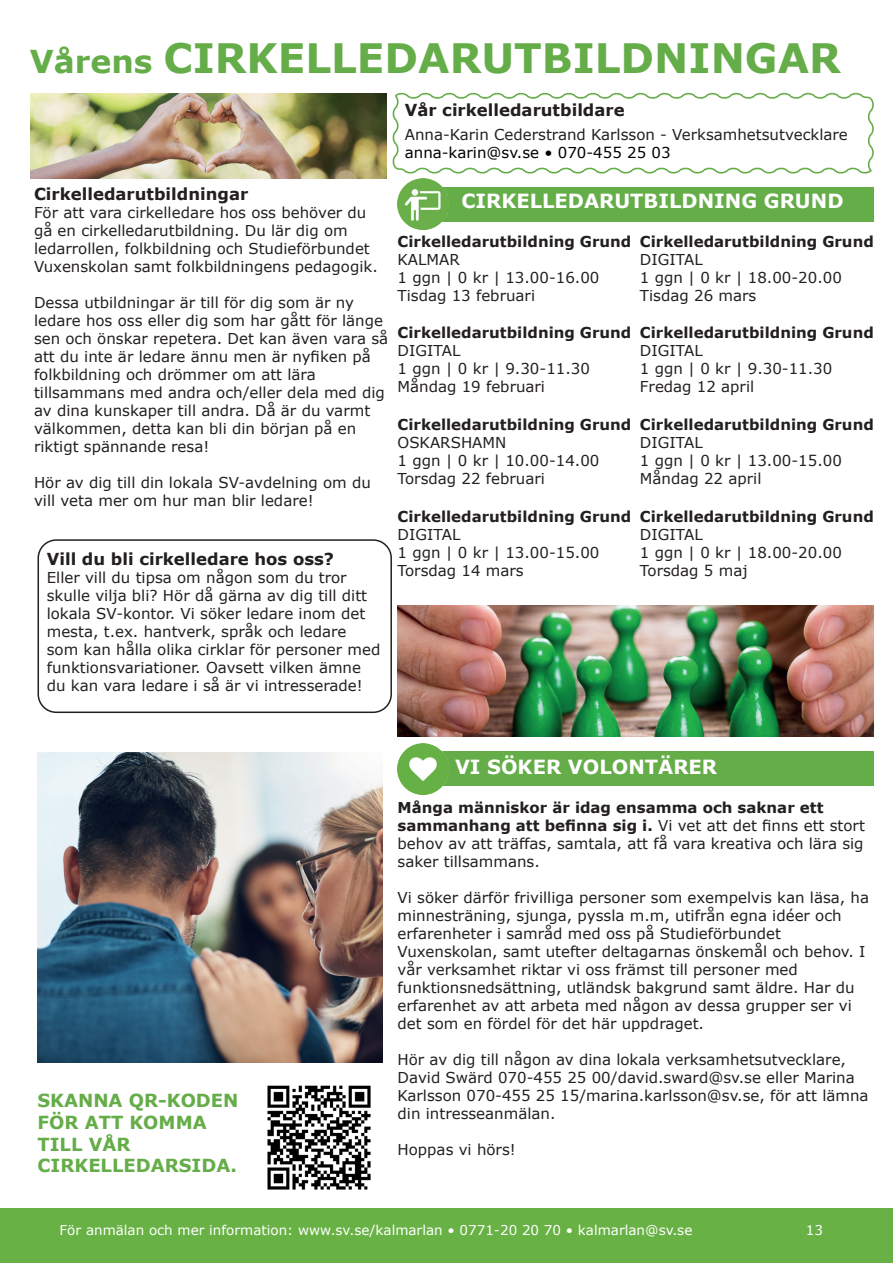
<style>
.page{position:relative;width:893px;height:1263px;background:#fff}
.page>*{position:absolute;margin:0;border:0;box-sizing:border-box;transform-origin:0 0}
.t1{font:700 40.5px "Verdana";color:#65ad48}
.t2{font:700 19.5px "Verdana";color:#fff}
.t3{font:700 18px/21.6px "Verdana";color:#65ad48}
.t4{font:700 16.5px "Verdana";color:#231f20}
.t5{font:15px/18px "Verdana";color:#231f20}
.t6{font:700 15px "Verdana";color:#231f20}
.t7{font:15px "Verdana";color:#000}
.t8{font:13.5px "Verdana";color:#fff}
.s1{font-size:31.5px}
.s2{font-weight:700}
</style>
<div class="page">
<div style="left:0;top:1209px;width:893px;height:54px;background:#68b144"></div>
<svg style="left:392px;top:92px;width:482px;height:82px"></svg>
<img style="left:31px;top:94px;width:356px;height:85px">
<div style="left:434px;top:187px;width:440px;height:34px;background:#65ad48"></div>
<img style="left:398px;top:179px;width:51px;height:51px">
<div style="left:435px;top:752px;width:439px;height:34px;background:#65ad48"></div>
<img style="left:398px;top:743px;width:51px;height:51px">
<div style="left:38px;top:539px;width:354px;height:174px;border:2px solid #231f20;border-radius:18px"></div>
<img style="left:398px;top:606px;width:476px;height:130px">
<img style="left:38px;top:752px;width:345px;height:310px">
<img style="left:267px;top:1085px;width:104px;height:105px">
<h1 class="t1" style="left:30px;top:30px;width:813px"><span class="s1">Vårens</span> CIRKELLEDARUTBILDNINGAR</h1>
<p class="t4" style="left:405px;top:99px;width:221px">Vår cirkelledarutbildare</p>
<p class="t5" style="left:405px;top:126px;width:444px">Anna-Karin Cederstrand Karlsson - Verksamhetsutvecklare</p>
<p class="t7" style="left:405px;top:143px;width:267px">anna-karin@sv.se • 070-455 25 03</p>
<p class="t4" style="left:34px;top:182px;width:216px">Cirkelledarutbildningar</p>
<p class="t5" style="left:34px;top:203px;width:345px">För att vara cirkelledare hos oss behöver du gå en cirkelledarutbildning. Du lär dig om ledarrollen, folkbildning och Studieförbundet Vuxenskolan samt folkbildningens pedagogik.</p>
<p class="t5" style="left:34px;top:293px;width:356px">Dessa utbildningar är till för dig som är ny ledare hos oss eller dig som har gått för länge sen och önskar repetera. Det kan även vara så att du inte är ledare ännu men är nyfiken på folkbildning och drömmer om att lära tillsammans med andra och/eller dela med dig av dina kunskaper till andra. Då är du varmt välkommen, detta kan bli din början på en riktigt spännande resa!</p>
<p class="t5" style="left:34px;top:473px;width:338px">Hör av dig till din lokala SV-avdelning om du vill veta mer om hur man blir ledare!</p>
<h2 class="t2" style="left:461px;top:187px;width:384px">CIRKELLEDARUTBILDNING GRUND</h2>
<p class="t6" style="left:398px;top:230px;width:235px">Cirkelledarutbildning Grund</p>
<p class="t5" style="left:398px;top:250px;width:203px">KALMAR<br>1 ggn | 0 kr | 13.00-16.00<br>Tisdag 13 februari</p>
<p class="t6" style="left:398px;top:322px;width:235px">Cirkelledarutbildning Grund</p>
<p class="t5" style="left:398px;top:342px;width:194px">DIGITAL<br>1 ggn | 0 kr | 9.30-11.30<br>Måndag 19 februari</p>
<p class="t6" style="left:398px;top:414px;width:235px">Cirkelledarutbildning Grund</p>
<p class="t5" style="left:398px;top:433px;width:203px">OSKARSHAMN<br>1 ggn | 0 kr | 10.00-14.00<br>Torsdag 22 februari</p>
<p class="t6" style="left:398px;top:506px;width:235px">Cirkelledarutbildning Grund</p>
<p class="t5" style="left:398px;top:525px;width:203px">DIGITAL<br>1 ggn | 0 kr | 13.00-15.00<br>Torsdag 14 mars</p>
<p class="t6" style="left:640px;top:230px;width:235px">Cirkelledarutbildning Grund</p>
<p class="t5" style="left:640px;top:250px;width:203px">DIGITAL<br>1 ggn | 0 kr | 18.00-20.00<br>Tisdag 26 mars</p>
<p class="t6" style="left:640px;top:322px;width:235px">Cirkelledarutbildning Grund</p>
<p class="t5" style="left:640px;top:342px;width:194px">DIGITAL<br>1 ggn | 0 kr | 9.30-11.30<br>Fredag 12 april</p>
<p class="t6" style="left:640px;top:414px;width:235px">Cirkelledarutbildning Grund</p>
<p class="t5" style="left:640px;top:433px;width:203px">DIGITAL<br>1 ggn | 0 kr | 13.00-15.00<br>Måndag 22 april</p>
<p class="t6" style="left:640px;top:506px;width:235px">Cirkelledarutbildning Grund</p>
<p class="t5" style="left:640px;top:525px;width:203px">DIGITAL<br>1 ggn | 0 kr | 18.00-20.00<br>Torsdag 5 maj</p>
<p class="t4" style="left:47px;top:548px;width:289px">Vill du bli cirkelledare hos oss?</p>
<p class="t5" style="left:47px;top:569px;width:335px">Eller vill du tipsa om någon som du tror skulle vilja bli? Hör då gärna av dig till ditt lokala SV-kontor. Vi söker ledare inom det mesta, t.ex. hantverk, språk och ledare som kan hålla olika cirklar för personer med funktionsvariationer. Oavsett vilken ämne du kan vara ledare i så är vi intresserade!</p>
<p class="t3" style="left:38px;top:1090px;width:202px">SKANNA QR-KODEN<br>FÖR ATT KOMMA<br>TILL VÅR<br>CIRKELLEDARSIDA.</p>
<h2 class="t2" style="left:455px;top:753px;width:264px">VI SÖKER VOLONTÄRER</h2>
<p class="t5" style="left:398px;top:798px;width:469px"><span class="s2">Många människor är idag ensamma och saknar ett sammanhang att befinna sig i.</span> Vi vet att det finns ett stort behov av att träffas, samtala, att få vara kreativa och lära sig saker tillsammans.</p>
<p class="t5" style="left:398px;top:888px;width:473px">Vi söker därför frivilliga personer som exempelvis kan läsa, ha minnesträning, sjunga, pyssla m.m, utifrån egna idéer och erfarenheter i samråd med oss på Studieförbundet Vuxenskolan, samt utefter deltagarnas önskemål och behov. I vår verksamhet riktar vi oss främst till personer med funktionsnedsättning, utländsk bakgrund samt äldre. Har du erfarenhet av att arbeta med någon av dessa grupper ser vi det som en fördel för det här uppdraget.</p>
<p class="t5" style="left:398px;top:1050px;width:472px">Hör av dig till någon av dina lokala verksamhetsutvecklare, David Swärd 070-455 25 00/david.sward@sv.se eller Marina Karlsson 070-455 25 15/marina.karlsson@sv.se, för att lämna din intresseanmälan.</p>
<p class="t5" style="left:398px;top:1140px;width:120px">Hoppas vi hörs!</p>
<p class="t8" style="left:60px;top:1221px;width:634px">För anmälan och mer information: www.sv.se/kalmarlan • 0771-20 20 70 • kalmarlan@sv.se</p>
<p class="t8" style="left:806px;top:1221px;width:19px">13</p>
</div>
